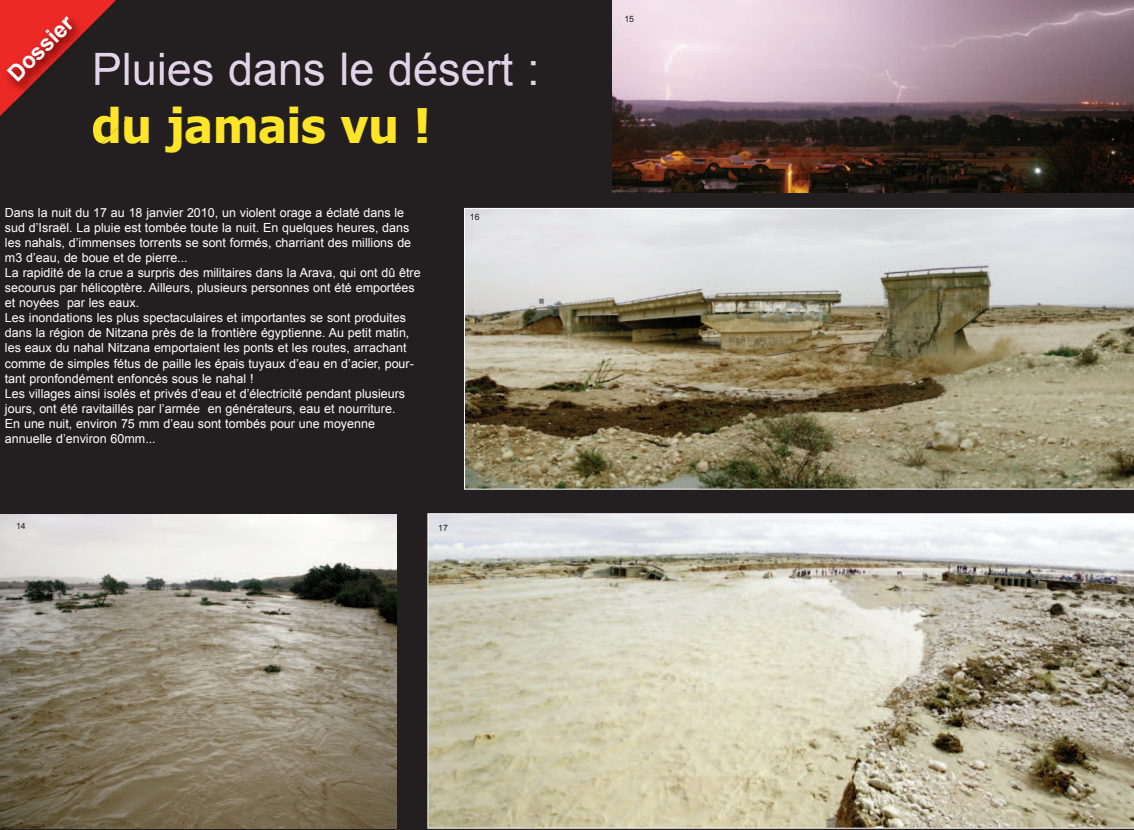
<style>
.page{position:relative;width:1134px;height:830px;background:#fff}
.page>*{position:absolute;margin:0;border:0;box-sizing:border-box;transform-origin:0 0}
.t1{font:700 47.5px "Tahoma";color:#ffe527}
.t2{font:45px "Arial";color:#e1d4e8}
.t3{font:700 22.5px "Arial";color:#fff}
.t4{font:12.5px/15px "Arial";color:#fff}
.t5{font:8.75px "Arial";color:#231f20}
</style>
<div class="page">
<div style="left:0;top:0;width:1134px;height:829px;background:#231f20"></div>
<svg style="left:0;top:101px;width:15px;height:15px"></svg>
<img style="left:117px;top:53px;width:67px;height:32px">
<img style="left:93px;top:106px;width:37px;height:38px">
<img style="left:0;top:0;width:117px;height:101px">
<svg style="left:464px;top:208px;width:670px;height:281px"></svg>
<img style="left:428px;top:513px;width:706px;height:315px">
<img style="left:0;top:514px;width:397px;height:314px">
<img style="left:612px;top:0;width:522px;height:193px">
<h3 class="t3" style="left:3px;top:68px;width:84px;rotate:-45deg">Dossier</h3>
<h2 class="t2" style="left:92px;top:44px;width:449px">Pluies dans le désert :</h2>
<h1 class="t1" style="left:92px;top:95px;width:340px">du jamais vu !</h1>
<p class="t4" style="left:5px;top:205px;width:417px">Dans la nuit du 17 au 18 janvier 2010, un violent orage a éclaté dans le sud d’Israël. La pluie est tombée toute la nuit. En quelques heures, dans les nahals, d’immenses torrents se sont formés, charriant des millions de m3 d’eau, de boue et de pierre...<br>La rapidité de la crue a surpris des militaires dans la Arava, qui ont dû être secourus par hélicoptère. Ailleurs, plusieurs personnes ont été emportées et noyées par les eaux.<br>Les inondations les plus spectaculaires et importantes se sont produites dans la région de Nitzana près de la frontière égyptienne. Au petit matin, les eaux du nahal Nitzana emportaient les ponts et les routes, arrachant comme de simples fétus de paille les épais tuyaux d’eau en d’acier, pour&shy;tant pronfondément enfoncés sous le nahal !<br>Les villages ainsi isolés et privés d’eau et d’électricité pendant plusieurs jours, ont été ravitaillés par l’armée en générateurs, eau et nourriture.<br>En une nuit, environ 75 mm d’eau sont tombés pour une moyenne annuelle d’environ 60mm...</p>
<p class="t5" style="left:470px;top:212px;width:11px">16</p>
<p class="t5" style="left:16px;top:521px;width:11px">14</p>
<p class="t5" style="left:438px;top:523px;width:11px">17</p>
<p class="t5" style="left:624px;top:14px;width:11px">15</p>
</div>
